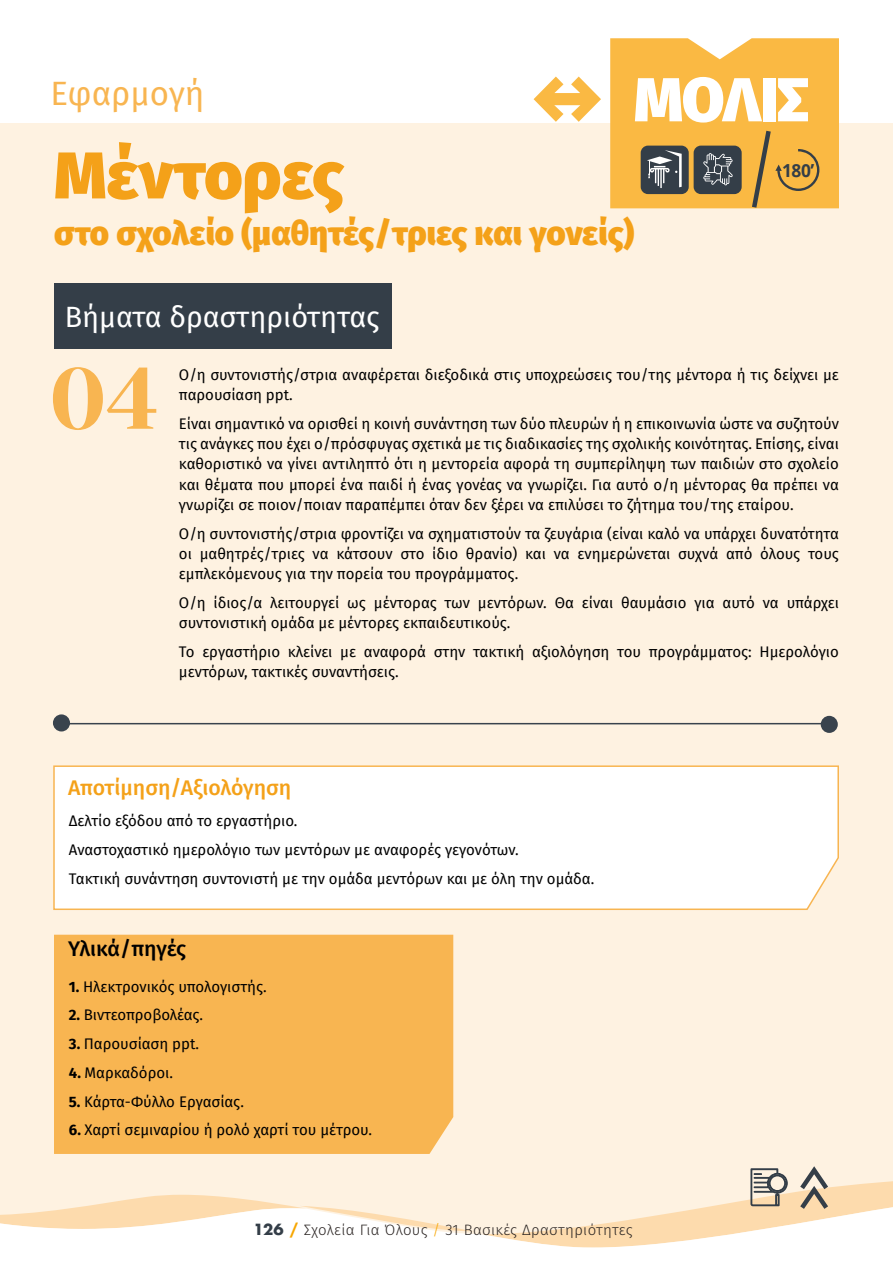
<style>
.page{position:relative;width:893px;height:1263px;background:#fff}
.page>*{position:absolute;margin:0;border:0;box-sizing:border-box;transform-origin:0 0}
.t1{font:900 66px "Fira Sans";color:#f4a119}
.t2{font:900 61.95px "Fira Sans";letter-spacing:-.015em;color:#fff}
.t3{font:900 33px "Fira Sans";letter-spacing:-.01em;color:#f4a119}
.t4{font:33px "Fira Sans";color:#f8b551}
.t5{font:28.65px "Fira Sans";color:#fff}
.t6{font:500 21.15px "Fira Sans";color:#f4a119}
.t7{font:500 21.15px "Fira Sans";letter-spacing:-.005em;color:#000}
.t8{font:700 18px "Open Sans";color:#343e48;scale:.96 1}
.t9{font:15px/20.2px "Fira Sans";color:#000}
.t10{font:300 15px "Fira Sans";letter-spacing:.025em;color:#2a2422}
.t11{font:700 15px "Futura";color:#343e48}
.s1{font-weight:700}
.s2{font-family:"Futura";font-weight:700;color:#343e48}
.s3{font-family:"Futura";font-weight:700;color:#18a9cf}
.s4{font-family:"Futura";font-weight:700;color:#f7a600}
.s5{color:#f7a600}
.s6{color:#18a9cf}
</style>
<div class="page">
<div style="left:0;top:123px;width:893px;height:1140px;background:#fef2e1"></div>
<svg style="left:750px;top:1174px;width:143px;height:15px"></svg>
<svg style="left:0;top:1189px;width:893px;height:74px"></svg>
<hr style="left:61px;top:723px;width:767px;height:1px;background:#39434d">
<div style="left:821px;top:716px;width:17px;height:17px;background:#39434d;border-radius:50%"></div>
<div style="left:53px;top:714px;width:17px;height:17px;background:#39434d;border-radius:50%"></div>
<div style="left:55px;top:283px;width:337px;height:66px;background:#343e48"></div>
<svg style="left:534px;top:77px;width:67px;height:45px"></svg>
<svg style="left:53px;top:367px;width:103px;height:63px"></svg>
<div style="left:53px;top:765px;width:786px;height:145px;background:#fff"></div>
<div style="left:54px;top:935px;width:399px;height:219px;background:#f8b551"></div>
<svg style="left:610px;top:38px;width:229px;height:171px;background:#e3ad4a"></svg>
<svg style="left:796px;top:1166px;width:36px;height:48px"></svg>
<svg style="left:751px;top:1169px;width:36px;height:37px"></svg>
<h3 class="t4" style="left:51px;top:68px;width:155px">Εφαρμογή</h3>
<h2 class="t2" style="left:634px;top:44px;width:176px">ΜΟΛΙΣ</h2>
<h1 class="t1" style="left:54px;top:116px;width:291px">Μέντορες</h1>
<h3 class="t3" style="left:54px;top:204px;width:582px">στο σχολείο (μαθητές/τριες και γονείς)</h3>
<h3 class="t5" style="left:65px;top:295px;width:316px">Βήματα δραστηριότητας</h3>
<p class="t8" style="left:782px;top:158px;width:35px">180’</p>
<p class="t9" style="left:179px;top:364px;width:661px">Ο/η συντονιστής/στρια αναφέρεται διεξοδικά στις υποχρεώσεις του/της μέντορα ή τις δείχνει με παρουσίαση ppt.</p>
<p class="t9" style="left:179px;top:413px;width:661px;text-align:justify">Είναι σημαντικό να ορισθεί η κοινή συνάντηση των δύο πλευρών ή η επικοινωνία ώστε να συζητούν τις ανάγκες που έχει ο/πρόσφυγας σχετικά με τις διαδικασίες της σχολικής κοινότητας. Επίσης, είναι καθοριστικό να γίνει αντιληπτό ότι η μεντορεία αφορά τη συμπερίληψη των παιδιών στο σχολείο και θέματα που μπορεί ένα παιδί ή ένας γονέας να γνωρίζει. Για αυτό ο/η μέντορας θα πρέπει να γνωρίζει σε ποιον/ποιαν παραπέμπει όταν δεν ξέρει να επιλύσει το ζήτημα του/της εταίρου.</p>
<p class="t9" style="left:179px;top:523px;width:661px;text-align:justify">Ο/η συντονιστής/στρια φροντίζει να σχηματιστούν τα ζευγάρια (είναι καλό να υπάρχει δυνατότητα οι μαθητρές/τριες να κάτσουν στο ίδιο θρανίο) και να ενημερώνεται συχνά από όλους τους εμπλεκόμενους για την πορεία του προγράμματος.</p>
<p class="t9" style="left:179px;top:592px;width:661px">Ο/η ίδιος/α λειτουργεί ως μέντορας των μεντόρων. Θα είναι θαυμάσιο για αυτό να υπάρχει συντονιστική ομάδα με μέντορες εκπαιδευτικούς.</p>
<p class="t9" style="left:179px;top:641px;width:661px">Το εργαστήριο κλείνει με αναφορά στην τακτική αξιολόγηση του προγράμματος: Ημερολόγιο μεντόρων, τακτικές συναντήσεις.</p>
<h3 class="t6" style="left:68px;top:771px;width:225px">Αποτίμηση/Αξιολόγηση</h3>
<p class="t9" style="left:69px;top:806px;width:527px;line-height:28.8px">Δελτίο εξόδου από το εργαστήριο.<br>Αναστοχαστικό ημερολόγιο των μεντόρων με αναφορές γεγονότων.<br>Τακτική συνάντηση συντονιστή με την ομάδα μεντόρων και με όλη την ομάδα.</p>
<h3 class="t7" style="left:68px;top:931px;width:120px">Υλικά/πηγές</h3>
<p class="t9" style="left:69px;top:976px;width:199px"><span class="s1">1.</span> Ηλεκτρονικός υπολογιστής.</p>
<p class="t9" style="left:69px;top:1004px;width:136px"><span class="s1">2.</span> Βιντεοπροβολέας.</p>
<p class="t9" style="left:69px;top:1033px;width:132px"><span class="s1">3.</span> Παρουσίαση ppt.</p>
<p class="t9" style="left:69px;top:1062px;width:106px"><span class="s1">4.</span> Μαρκαδόροι.</p>
<p class="t9" style="left:69px;top:1091px;width:177px"><span class="s1">5.</span> Κάρτα-Φύλλο Εργασίας.</p>
<p class="t9" style="left:69px;top:1119px;width:305px"><span class="s1">6.</span> Χαρτί σεμιναρίου ή ρολό χαρτί του μέτρου.</p>
<p class="t10" style="left:257px;top:1219px;width:172px"><span class="s2">126</span> <span class="s3">/</span><span class="s4">/</span> Σχολεία Για Όλους</p>
<p class="t10" style="left:308px;top:1219px;width:326px">Σχολεία Για Όλους <span class="s5">/</span><span class="s6">/</span> 31 Βασικές Δραστηριότητες</p>
<p class="t10" style="left:449px;top:1219px;width:189px">31 Βασικές Δραστηριότητες</p>
<p class="t11" style="left:253px;top:1218px;width:32px">126</p>
</div>
